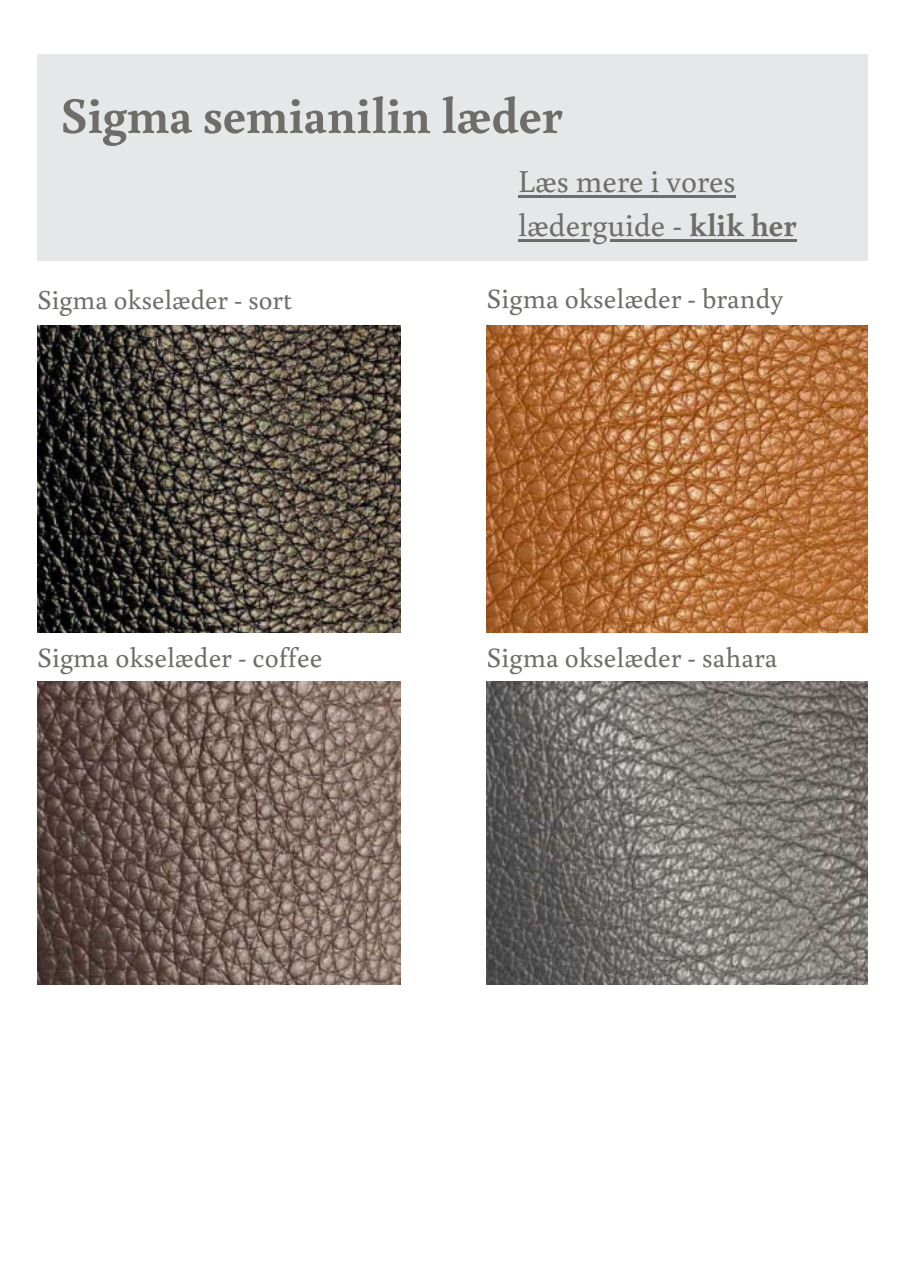
<style>
.page{position:relative;width:906px;height:1283px;background:#fff}
.page>*{position:absolute;margin:0;border:0;box-sizing:border-box;transform-origin:0 0}
.t1{font:700 51px "Buenard";color:#6e6d69}
.t2{font:32px "Buenard";color:#6e6d69}
.t3{font:28px "Buenard";color:#6e6d69}
.t4{font:27.4px "Buenard";color:#6e6d69}
.s1{font-weight:700}
</style>
<div class="page">
<div style="left:37px;top:54px;width:831px;height:207px;background:#e6e7e8"></div>
<img style="left:37px;top:326px;width:363px;height:307px">
<img style="left:487px;top:325px;width:380px;height:308px">
<img style="left:37px;top:681px;width:363px;height:303px">
<img style="left:487px;top:681px;width:380px;height:303px">
<hr style="left:518px;top:195px;width:218px;height:3px;background:#6e6d69">
<hr style="left:518px;top:239px;width:171px;height:3px;background:#6e6d69">
<hr style="left:689px;top:239px;width:107px;height:3px;background:#6e6d69">
<p class="t1" style="left:61px;top:80px;width:503px">Sigma semianilin læder</p>
<p class="t2" style="left:518px;top:159px;width:219px">Læs mere i vores</p>
<p class="t2" style="left:518px;top:203px;width:280px">læderguide - <span class="s1">klik her</span></p>
<p class="t4" style="left:37px;top:280px;width:256px">Sigma okselæder - sort</p>
<p class="t3" style="left:487px;top:279px;width:298px">Sigma okselæder - brandy</p>
<p class="t3" style="left:37px;top:637px;width:286px">Sigma okselæder - coffee</p>
<p class="t3" style="left:487px;top:637px;width:292px">Sigma okselæder - sahara</p>
</div>
